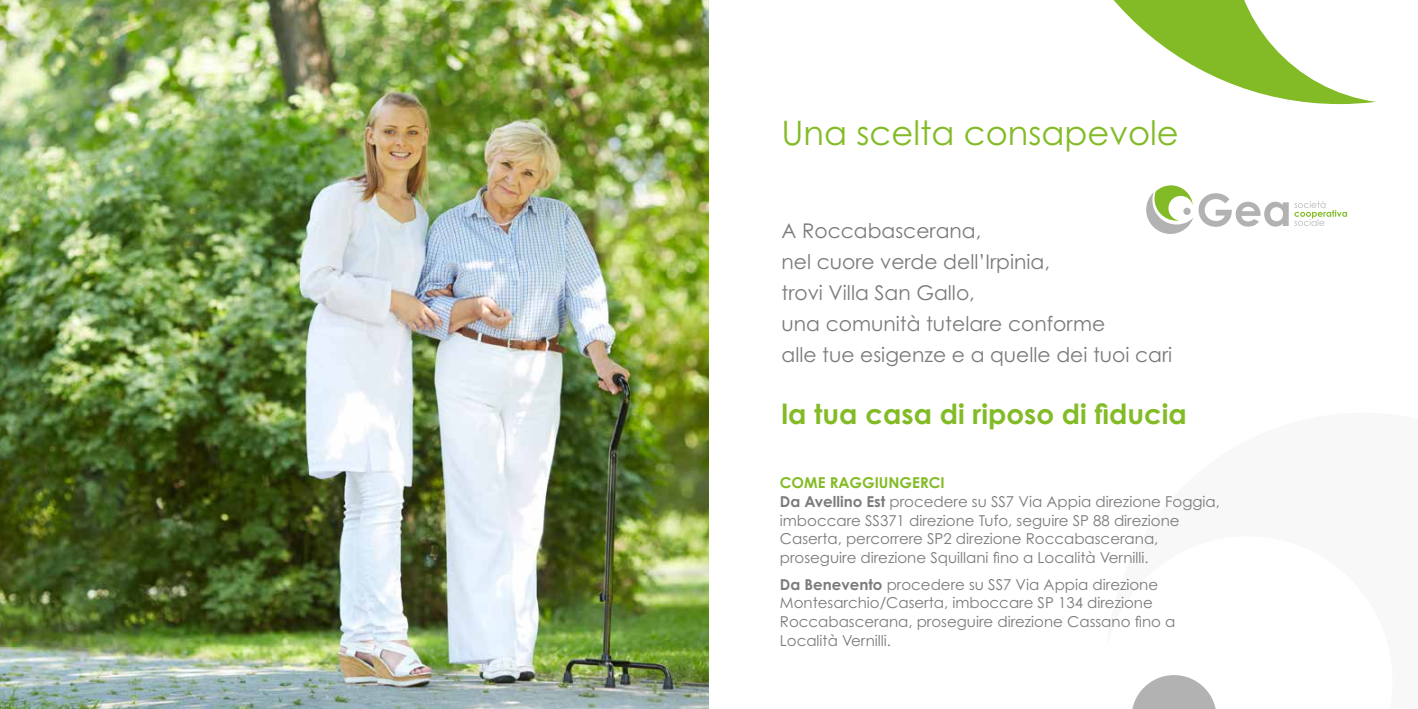
<style>
.page{position:relative;width:1418px;height:709px;background:#fff}
.page>*{position:absolute;margin:0;border:0;box-sizing:border-box;transform-origin:0 0}
.t1{font:33.75px "Century Gothic Std";color:#83bb26}
.t2{font:700 27.75px "Century Gothic Std";color:#83bb26}
.t3{font:20.25px/31px "Century Gothic Std";color:#7c7b7b}
.t4{font:15px/18.8px "Century Gothic Std";color:#7c7b7b}
.s1{font-weight:700;color:#83bb26}
.s2{font-weight:700}
</style>
<div class="page">
<img style="left:0;top:0;width:709px;height:709px">
<svg style="left:1132px;top:675px;width:84px;height:34px"></svg>
<svg style="left:1113px;top:0;width:263px;height:104px"></svg>
<svg style="left:1146px;top:185px;width:142px;height:49px"></svg>
<svg style="left:1294px;top:201px;width:52px;height:25px"></svg>
<h1 class="t1" style="left:781px;top:112px;width:399px">Una scelta consapevole</h1>
<h3 class="t3" style="left:781px;top:215px;width:392px">A Roccabascerana,<br>nel cuore verde dell’Irpinia,<br>trovi Villa San Gallo,<br>una comunità tutelare conforme<br>alle tue esigenze e a quelle dei tuoi cari</h3>
<h2 class="t2" style="left:781px;top:396px;width:407px">la tua casa di riposo di fiducia</h2>
<p class="t4" style="left:780px;top:473px;width:441px"><span class="s1">COME RAGGIUNGERCI<br></span><span class="s2">Da Avellino Est</span> procedere su SS7 Via Appia direzione Foggia, imboccare SS371 direzione Tufo, seguire SP 88 direzione Caserta, percorrere SP2 direzione Roccabascerana, proseguire direzione Squillani fino a Località Vernilli.</p>
<p class="t4" style="left:780px;top:574px;width:397px"><span class="s2">Da Benevento</span> procedere su SS7 Via Appia direzione Montesarchio/Caserta, imboccare SP 134 direzione Roccabascerana, proseguire direzione Cassano fino a Località Vernilli.</p>
</div>
